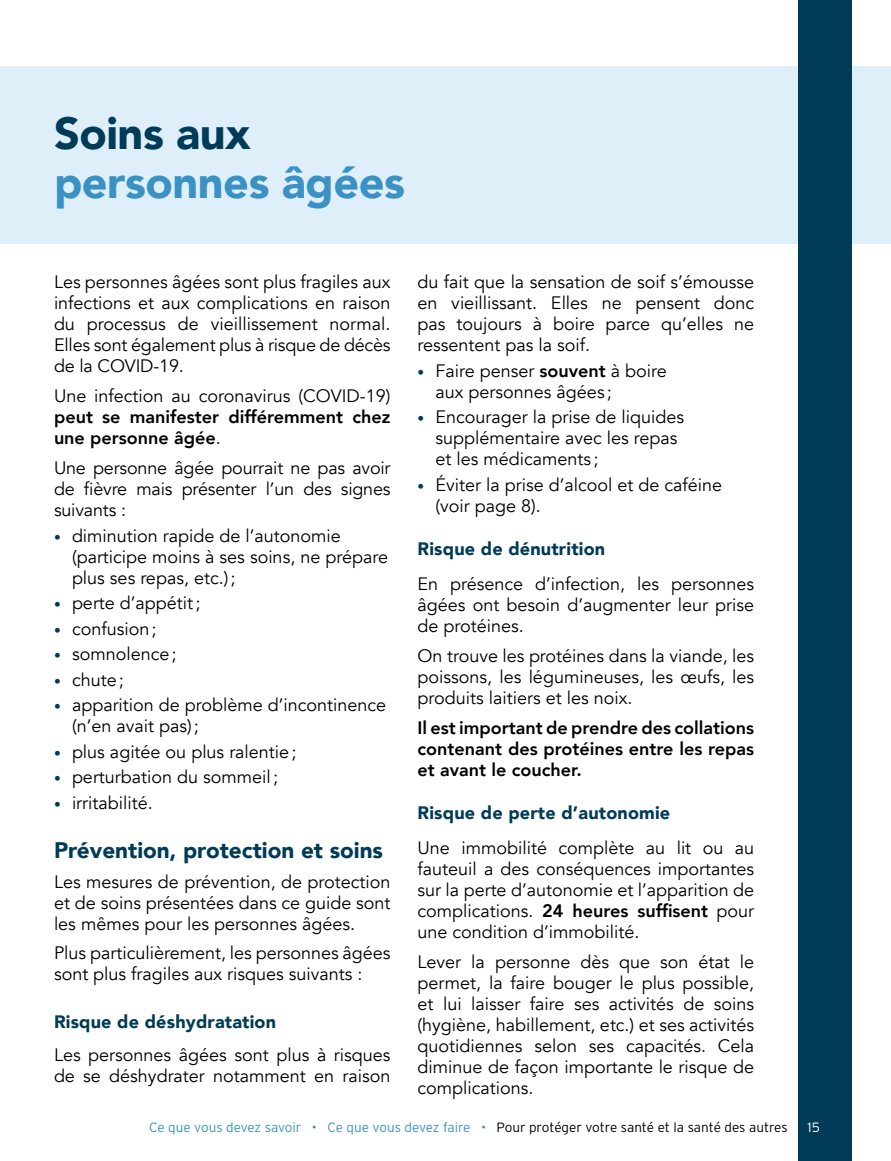
<style>
.page{position:relative;width:891px;height:1161px;background:#fff}
.page>*{position:absolute;margin:0;border:0;box-sizing:border-box;transform-origin:0 0}
.H2-Titre_30pts_bleu{font:900 45px/49.5px "Avenir";letter-spacing:-.01em;color:#3a92c4}
.H3-_Sous-titre_bleu{font:900 22.5px "Avenir";color:#003b58}
.P-Texte_courant_12pt{font:18px/21px "Avenir";color:#000;text-align:justify}
.P-Texte_courant_12pt-2{font:800 18px/21px "Avenir";color:#000;text-align:justify}
.P-Sous-sous-titre{font:900 18px "Avenir";letter-spacing:.01em;color:#003b58}
.t1{font:300 13.5px "Interstate";color:#3a92c4}
.t2{font:300 13.5px "Interstate";color:#fff}
.s1{color:#003b58}
.s2{font-weight:400}
.s3{font-size:13.5px;color:#003b58}
.s4{font-weight:800}
.s5{color:#000}
</style>
<div class="page">
<div style="left:0;top:66px;width:891px;height:178px;background:#deeffa"></div>
<div style="left:798px;top:0;width:54px;height:1161px;background:#003b58"></div>
<h2 class="H2-Titre_30pts_bleu" style="left:54px;top:107px;width:353px"><span class="s1">Soins aux </span>personnes âgées</h2>
<p class="P-Texte_courant_12pt" style="left:54px;top:272px;width:338px">Les personnes âgées sont plus fragiles aux infections et aux complications en raison du processus de vieillissement normal.<br>Elles sont également plus à risque de décès de la COVID-19.</p>
<p class="P-Texte_courant_12pt-2" style="left:54px;top:385px;width:338px"><span class="s2">Une infection au coronavirus (COVID-19) </span>peut se manifester différemment chez une personne âgée<span class="s2">.</span></p>
<p class="P-Texte_courant_12pt" style="left:54px;top:458px;width:338px">Une personne âgée pourrait ne pas avoir de fièvre mais présenter l’un des signes suivants :</p>
<p class="P-Texte_courant_12pt" style="left:72px;top:525px;width:318px;text-align:left;text-indent:-18px"><span class="s3">•</span> diminution rapide de l’autonomie (participe moins à ses soins, ne prépare plus ses repas, etc.);</p>
<p class="P-Texte_courant_12pt" style="left:54px;top:593px;width:148px"><span class="s3">•</span> perte d’appétit;</p>
<p class="P-Texte_courant_12pt" style="left:54px;top:618px;width:104px"><span class="s3">•</span> confusion;</p>
<p class="P-Texte_courant_12pt" style="left:54px;top:644px;width:124px"><span class="s3">•</span> somnolence;</p>
<p class="P-Texte_courant_12pt" style="left:54px;top:669px;width:71px"><span class="s3">•</span> chute;</p>
<p class="P-Texte_courant_12pt" style="left:72px;top:695px;width:316px;text-indent:-18px"><span class="s3">•</span> apparition de problème d’incontinence (n’en avait pas);</p>
<p class="P-Texte_courant_12pt" style="left:54px;top:741px;width:244px"><span class="s3">•</span> plus agitée ou plus ralentie;</p>
<p class="P-Texte_courant_12pt" style="left:54px;top:767px;width:226px"><span class="s3">•</span> perturbation du sommeil;</p>
<p class="P-Texte_courant_12pt" style="left:54px;top:792px;width:100px"><span class="s3">•</span> irritabilité.</p>
<h3 class="H3-_Sous-titre_bleu" style="left:54px;top:831px;width:331px">Prévention, protection et soins</h3>
<p class="P-Texte_courant_12pt" style="left:54px;top:872px;width:338px">Les mesures de prévention, de protection et de soins présentées dans ce guide sont les mêmes pour les personnes âgées.</p>
<p class="P-Texte_courant_12pt" style="left:54px;top:942px;width:338px">Plus particulièrement, les personnes âgées sont plus fragiles aux risques suivants :</p>
<p class="P-Sous-sous-titre" style="left:54px;top:1006px;width:224px">Risque de déshydratation</p>
<p class="P-Texte_courant_12pt" style="left:54px;top:1044px;width:338px">Les personnes âgées sont plus à risques de se déshydrater notamment en raison</p>
<p class="P-Texte_courant_12pt" style="left:418px;top:272px;width:338px">du fait que la sensation de soif s’émousse en vieillissant. Elles ne pensent donc pas toujours à boire parce qu’elles ne ressentent pas la soif.</p>
<p class="P-Texte_courant_12pt" style="left:436px;top:360px;width:233px;text-indent:-18px"><span class="s3">•</span> Faire penser <span class="s4">souvent</span> à boire aux personnes âgées ;</p>
<p class="P-Texte_courant_12pt" style="left:436px;top:407px;width:250px;text-align:left;text-indent:-18px"><span class="s3">•</span> Encourager la prise de liquides supplémentaire avec les repas et les médicaments ;</p>
<p class="P-Texte_courant_12pt" style="left:436px;top:474px;width:288px;text-indent:-18px"><span class="s3">•</span> Éviter la prise d’alcool et de caféine (voir page 8).</p>
<p class="P-Sous-sous-titre" style="left:418px;top:533px;width:189px">Risque de dénutrition</p>
<p class="P-Texte_courant_12pt" style="left:418px;top:573px;width:338px">En présence d’infection, les personnes âgées ont besoin d’augmenter leur prise de protéines.</p>
<p class="P-Texte_courant_12pt" style="left:418px;top:645px;width:338px">On trouve les protéines dans la viande, les poissons, les légumineuses, les œufs, les produits laitiers et les noix.</p>
<p class="P-Texte_courant_12pt-2" style="left:418px;top:717px;width:338px">Il est important de prendre des collations contenant des protéines entre les repas et avant le coucher.</p>
<p class="P-Sous-sous-titre" style="left:418px;top:797px;width:254px">Risque de perte d’autonomie</p>
<p class="P-Texte_courant_12pt" style="left:418px;top:837px;width:338px">Une immobilité complète au lit ou au fauteuil a des conséquences importantes sur la perte d’autonomie et l’apparition de complications. <span class="s4">24 heures suffisent</span> pour une condition d’immobilité.</p>
<p class="P-Texte_courant_12pt" style="left:418px;top:951px;width:338px">Lever la personne dès que son état le permet, la faire bouger le plus possible, et lui laisser faire ses activités de soins (hygiène, habillement, etc.) et ses activités quotidiennes selon ses capacités. Cela diminue de façon importante le risque de complications.</p>
<p class="t1" style="left:149px;top:1119px;width:640px">Ce que vous devez savoir • Ce que vous devez faire • <span class="s5">Pour protéger votre santé et la santé des autres</span></p>
<p class="t2" style="left:808px;top:1119px;width:14px">15</p>
</div>
